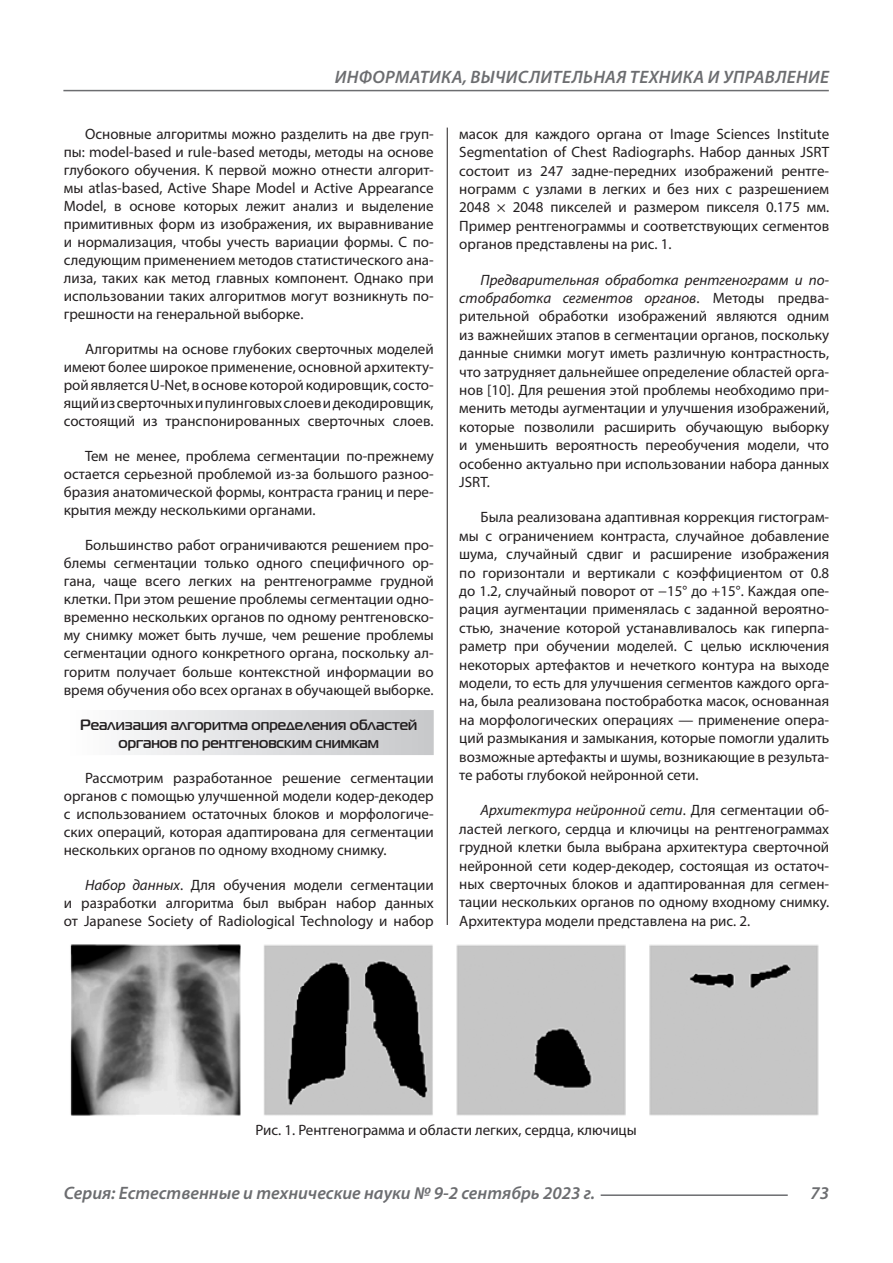
<style>
.page{position:relative;width:893px;height:1263px;background:#fff}
.page>*{position:absolute;margin:0;border:0;box-sizing:border-box;transform-origin:0 0}
.t1{font:italic 600 18px "Myriad Pro";letter-spacing:.005em;color:#6c6d70}
.Статья_текст{font:15px/18.5px "Myriad Pro";color:#231f20;text-align:justify}
.Статья_подзаголовок{font:700 15px/18px "Magistral C";color:#231f20;text-align:center}
.s1{font-style:italic}
</style>
<div class="page">
<hr style="left:447px;top:128px;width:1px;height:1007px;background:#231f20">
<hr style="left:63px;top:90px;width:766px;height:1px;background:#6c6d70">
<hr style="left:601px;top:1194px;width:187px;height:2px;background:#6c6d70">
<div style="left:64px;top:710px;width:370px;height:45px;background:linear-gradient(to right,#fefeff,#c6c8ca)"></div>
<div style="left:63px;top:943px;width:766px;height:192px;background:#fff"></div>
<img style="left:70px;top:944px;width:749px;height:172px">
<div style="left:442px;top:926px;width:11px;height:17px;background:#fff"></div>
<p class="t1" style="left:335px;top:66px;width:496px">ИНФОРМАТИКА, ВЫЧИСЛИТЕЛЬНАЯ ТЕХНИКА И УПРАВЛЕНИЕ</p>
<p class="Статья_текст" style="left:64px;top:125px;width:371px;line-height:18px;text-indent:21px">Основные алгоритмы можно разделить на две груп&shy;пы: model-based и rule-based методы, методы на основе глубокого обучения. К первой можно отнести алгорит&shy;мы atlas-based, Active Shape Model и Active Appearance Model, в основе которых лежит анализ и выделение примитивных форм из изображения, их выравнивание и нормализация, чтобы учесть вариации формы. С по&shy;следующим применением методов статистического ана&shy;лиза, таких как метод главных компонент. Однако при использовании таких алгоритмов могут возникнуть по&shy;грешности на генеральной выборке.</p>
<p class="Статья_текст" style="left:64px;top:340px;width:371px;line-height:18px;text-indent:21px">Алгоритмы на основе глубоких сверточных моделей имеют более широкое применение, основной архитекту&shy;рой является U-Net, в основе которой кодировщик, состо&shy;ящий из сверточных и пулинговых слоев и декодировщик, состоящий из транспонированных сверточных слоев.</p>
<p class="Статья_текст" style="left:64px;top:447px;width:371px;line-height:18px;text-indent:21px">Тем не менее, проблема сегментации по-прежнему остается серьезной проблемой из-за большого разноо&shy;бразия анатомической формы, контраста границ и пере&shy;крытия между несколькими органами.</p>
<p class="Статья_текст" style="left:64px;top:536px;width:371px;line-height:18px;text-indent:21px">Большинство работ ограничиваются решением про&shy;блемы сегментации только одного специфичного ор&shy;гана, чаще всего легких на рентгенограмме грудной клетки. При этом решение проблемы сегментации одно&shy;временно нескольких органов по одному рентгеновско&shy;му снимку может быть лучше, чем решение проблемы сегментации одного конкретного органа, поскольку ал&shy;горитм получает больше контекстной информации во время обучения обо всех органах в обучающей выборке.</p>
<p class="Статья_подзаголовок" style="left:80px;top:715px;width:339px">Реализация алгоритма определения областей органов по рентгеновским снимкам</p>
<p class="Статья_текст" style="left:64px;top:768px;width:371px;line-height:18px;text-indent:21px">Рассмотрим разработанное решение сегментации органов с помощью улучшенной модели кодер-декодер с использованием остаточных блоков и морфологиче&shy;ских операций, которая адаптирована для сегментации нескольких органов по одному входному снимку.</p>
<p class="Статья_текст" style="left:64px;top:875px;width:371px;line-height:18px;text-indent:21px"><span class="s1">Набор данных</span>. Для обучения модели сегментации и разработки алгоритма был выбран набор данных от Japanese Society of Radiological Technology и набор</p>
<p class="Статья_текст" style="left:459px;top:124px;width:371px">масок для каждого органа от Image Sciences Institute Segmentation of Chest Radiographs. Набор данных JSRT состоит из 247 задне-передних изображений рентге&shy;нограмм с узлами в легких и без них с разрешением 2048 × 2048 пикселей и размером пикселя 0.175 мм.<br>Пример рентгенограммы и соответствующих сегментов органов представлены на рис. 1.</p>
<p class="Статья_текст" style="left:459px;top:270px;width:371px;text-indent:21px"><span class="s1">Предварительная обработка рентгенограмм и по&shy;стобработка сегментов органов</span>. Методы предва&shy;рительной обработки изображений являются одним из важнейших этапов в сегментации органов, поскольку данные снимки могут иметь различную контрастность, что затрудняет дальнейшее определение областей орга&shy;нов [10]. Для решения этой проблемы необходимо при&shy;менить методы аугментации и улучшения изображений, которые позволили расширить обучающую выборку и уменьшить вероятность переобучения модели, что особенно актуально при использовании набора данных JSRT.</p>
<p class="Статья_текст" style="left:459px;top:508px;width:371px;text-indent:21px">Была реализована адаптивная коррекция гистограм&shy;мы с ограничением контраста, случайное добавление шума, случайный сдвиг и расширение изображения по горизонтали и вертикали с коэффициентом от 0.8 до 1.2, случайный поворот от −15° до +15°. Каждая опе&shy;рация аугментации применялась с заданной вероятно&shy;стью, значение которой устанавливалось как гиперпа&shy;раметр при обучении моделей. С целью исключения некоторых артефактов и нечеткого контура на выходе модели, то есть для улучшения сегментов каждого орга&shy;на, была реализована постобработка масок, основанная на морфологических операциях — применение опера&shy;ций размыкания и замыкания, которые помогли удалить возможные артефакты и шумы, возникающие в результа&shy;те работы глубокой нейронной сети.</p>
<p class="Статья_текст" style="left:459px;top:801px;width:371px;text-indent:21px"><span class="s1">Архитектура нейронной сети</span>. Для сегментации об&shy;ластей легкого, сердца и ключицы на рентгенограммах грудной клетки была выбрана архитектура сверточной нейронной сети кодер-декодер, состоящая из остаточ&shy;ных сверточных блоков и адаптированная для сегмен&shy;тации нескольких органов по одному входному снимку.<br>Архитектура модели представлена на рис. 2.</p>
<p class="Статья_текст" style="left:255px;top:1121px;width:383px">Рис. 1. Рентгенограмма и области легких, сердца, ключицы</p>
<p class="t1" style="left:64px;top:1182px;width:533px">Серия: Естественные и технические науки № 9-2 сентябрь 2023 г.</p>
<p class="t1" style="left:810px;top:1182px;width:20px">73</p>
</div>
